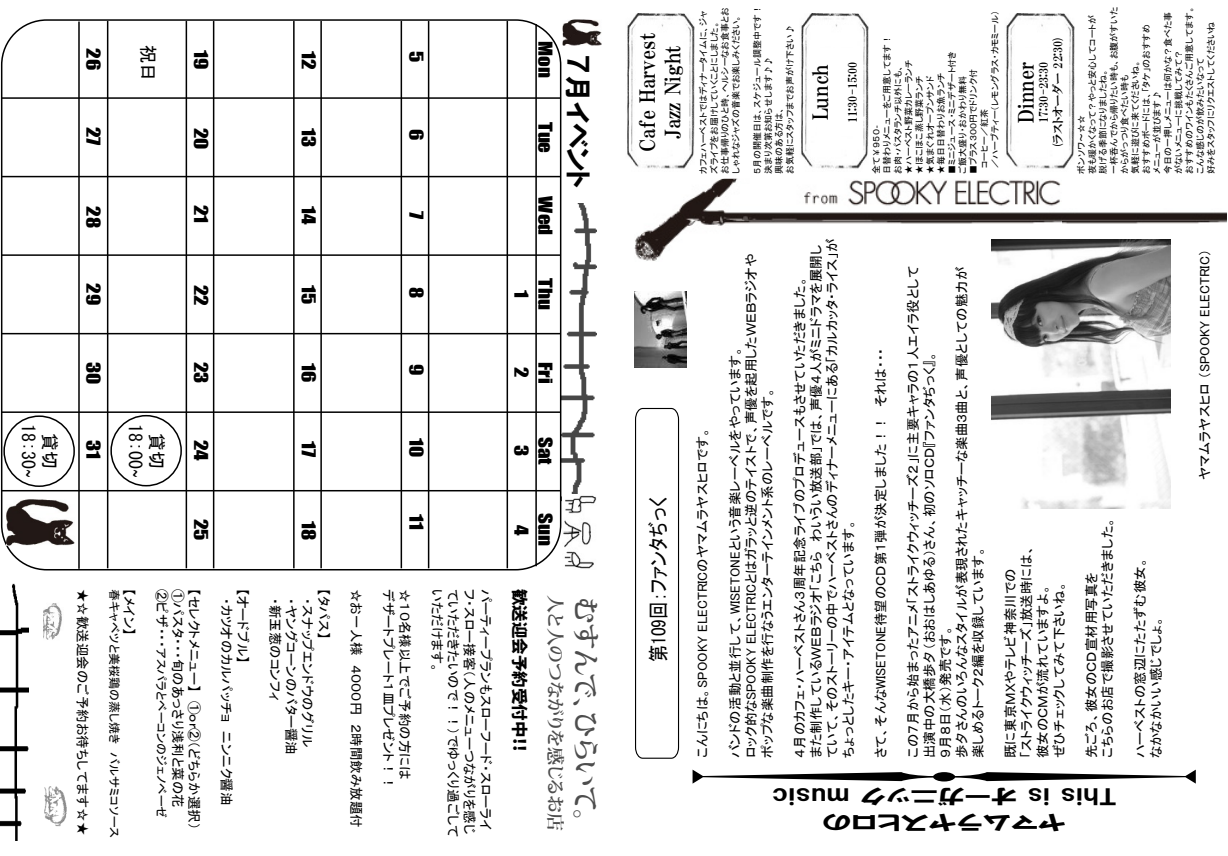
<style>
.page{position:relative;width:1228px;height:856px;background:#fff}
.page>*{position:absolute;margin:0;border:0;box-sizing:border-box;transform-origin:0 0}
.t1{font:700 27px "Koz Min Pro";letter-spacing:-.09em;color:#4d4d4d}
.t2{font:27px "HGP Soei Kakugothic UB";color:#000}
.t3{font:21px/25.2px "HGP Mincho E";color:#000;text-align:center}
.t4{font:21px/25.2px "HGP Soei Kakugothic UB";color:#000;text-align:center;scale:1.5 1}
.t5{font:21px "MS P Gothic";color:#000;scale:.83 1}
.t6{font:18px "MS Gothic";color:#000}
.t7{font:700 18px "Koz Min Pro";letter-spacing:-.08em;color:#4d4d4d}
.t8{font:17.7px "Impact";color:#000;scale:1.19 1}
.t9{font:800 16.5px "Koz Go Pro";color:#000}
.t10{font:13.5px/16.2px "MS P Gothic";color:#000}
.t11{font:12px "MS P Gothic";color:#000}
.t12{font:12px/14.4px "HGP Mincho E";color:#000;text-align:center}
.t13{font:9px/10.8px "MS P Gothic";color:#000}
</style>
<div class="page">
<img style="left:1061px;top:212px;width:166px;height:12px">
<img style="left:635px;top:179px;width:426px;height:82px">
<svg style="left:635px;top:407px;width:45px;height:351px"></svg>
<img style="left:0;top:583px;width:28px;height:257px">
<img style="left:562px;top:204px;width:34px;height:290px">
<img style="left:43px;top:603px;width:19px;height:37px">
<img style="left:44px;top:786px;width:23px;height:41px">
<img style="left:563px;top:495px;width:34px;height:74px">
<img style="left:563px;top:19px;width:39px;height:27px">
<svg style="left:693px;top:769px;width:503px;height:14px"></svg>
<img style="left:635px;top:292px;width:52px;height:75px">
<svg style="left:0;top:20px;width:562px;height:550px"></svg>
<div style="left:111px;top:416px;width:70px;height:70px;background:#fff;border-radius:50%"></div>
<div style="left:110px;top:415px;width:72px;height:71px;border:2px solid #000;border-radius:50%"></div>
<img style="left:627px;top:14px;width:67px;height:155px">
<div style="left:642px;top:47px;width:39px;height:89px;background:#fff"></div>
<img style="left:801px;top:14px;width:68px;height:155px">
<div style="left:816px;top:47px;width:39px;height:89px;background:#fff"></div>
<img style="left:1006px;top:14px;width:68px;height:155px">
<div style="left:1022px;top:47px;width:39px;height:89px;background:#fff"></div>
<div style="left:4px;top:416px;width:70px;height:70px;background:#fff;border-radius:50%"></div>
<div style="left:3px;top:415px;width:72px;height:72px;border:2px solid #000;border-radius:50%"></div>
<img style="left:992px;top:239px;width:178px;height:269px">
<p class="t8" style="left:107px;top:48px;width:20px;rotate:90deg">26</p>
<p class="t8" style="left:107px;top:127px;width:17px;rotate:90deg">27</p>
<p class="t6" style="left:157px;top:45px;width:37px;rotate:90deg">祝日</p>
<p class="t8" style="left:215px;top:50px;width:18px;rotate:90deg">19</p>
<p class="t8" style="left:215px;top:128px;width:20px;rotate:90deg">20</p>
<p class="t8" style="left:323px;top:51px;width:17px;rotate:90deg">12</p>
<p class="t8" style="left:323px;top:128px;width:18px;rotate:90deg">13</p>
<p class="t8" style="left:430px;top:51px;width:11px;rotate:90deg">5</p>
<p class="t8" style="left:430px;top:129px;width:11px;rotate:90deg">6</p>
<p class="t8" style="left:559px;top:41px;width:32px;rotate:90deg">Mon</p>
<p class="t8" style="left:559px;top:122px;width:28px;rotate:90deg">Tue</p>
<p class="t2" style="left:592px;top:54px;width:135px;rotate:90deg">７月イベント</p>
<p class="t8" style="left:107px;top:206px;width:20px;rotate:90deg">28</p>
<p class="t8" style="left:215px;top:205px;width:17px;rotate:90deg">21</p>
<p class="t8" style="left:323px;top:206px;width:17px;rotate:90deg">14</p>
<p class="t8" style="left:430px;top:210px;width:8px;rotate:90deg">7</p>
<p class="t8" style="left:559px;top:196px;width:34px;rotate:90deg">Wed</p>
<p class="t8" style="left:107px;top:283px;width:20px;rotate:90deg">29</p>
<p class="t8" style="left:215px;top:285px;width:19px;rotate:90deg">22</p>
<p class="t8" style="left:323px;top:285px;width:18px;rotate:90deg">15</p>
<p class="t8" style="left:430px;top:287px;width:11px;rotate:90deg">8</p>
<p class="t8" style="left:535px;top:290px;width:8px;rotate:90deg">1</p>
<p class="t8" style="left:559px;top:278px;width:28px;rotate:90deg">Thu</p>
<p class="t6" style="left:37px;top:424px;width:55px;rotate:90deg">18:30～</p>
<p class="t6" style="left:59px;top:433px;width:37px;rotate:90deg">貸切</p>
<p class="t8" style="left:107px;top:361px;width:20px;rotate:90deg">30</p>
<p class="t8" style="left:107px;top:439px;width:18px;rotate:90deg">31</p>
<p class="t6" style="left:144px;top:424px;width:55px;rotate:90deg">18:00～</p>
<p class="t6" style="left:166px;top:433px;width:37px;rotate:90deg">貸切</p>
<p class="t8" style="left:215px;top:362px;width:20px;rotate:90deg">23</p>
<p class="t8" style="left:215px;top:440px;width:19px;rotate:90deg">24</p>
<p class="t8" style="left:215px;top:518px;width:20px;rotate:90deg">25</p>
<p class="t8" style="left:323px;top:363px;width:18px;rotate:90deg">16</p>
<p class="t8" style="left:430px;top:364px;width:11px;rotate:90deg">9</p>
<p class="t8" style="left:535px;top:367px;width:10px;rotate:90deg">2</p>
<p class="t8" style="left:559px;top:362px;width:20px;rotate:90deg">Fri</p>
<p class="t8" style="left:323px;top:441px;width:15px;rotate:90deg">17</p>
<p class="t8" style="left:430px;top:438px;width:18px;rotate:90deg">10</p>
<p class="t8" style="left:535px;top:445px;width:11px;rotate:90deg">3</p>
<p class="t8" style="left:559px;top:437px;width:25px;rotate:90deg">Sat</p>
<p class="t8" style="left:323px;top:521px;width:18px;rotate:90deg">18</p>
<p class="t8" style="left:430px;top:514px;width:15px;rotate:90deg">11</p>
<p class="t8" style="left:535px;top:525px;width:10px;rotate:90deg">4</p>
<p class="t8" style="left:559px;top:513px;width:29px;rotate:90deg">Sun</p>
<p class="t10" style="left:91px;top:589px;width:248px;rotate:90deg">★☆歓送迎会のご予約お待ちしてます☆★</p>
<p class="t11" style="left:121px;top:589px;width:250px;rotate:90deg">春キャベツと美桜鶏の蒸し焼き　バルサミコソース</p>
<p class="t10" style="left:138px;top:589px;width:47px;rotate:90deg">【メイン】</p>
<p class="t10" style="left:170px;top:589px;width:60px;rotate:90deg">②ピザ・・・</p>
<p class="t10" style="left:186px;top:589px;width:220px;rotate:90deg">①パスタ・・・旬のあっさり浅利と菜の花</p>
<p class="t10" style="left:202px;top:589px;width:242px;rotate:90deg">【セレクトメニュー】　①ｏｒ②（どちらか選択）</p>
<p class="t10" style="left:235px;top:589px;width:218px;rotate:90deg">　・カツオのカルパッチョ　ニンニク醤油</p>
<p class="t10" style="left:251px;top:589px;width:76px;rotate:90deg">【オードブル】</p>
<p class="t10" style="left:283px;top:589px;width:113px;rotate:90deg">　・新玉葱のコンフィ</p>
<p class="t10" style="left:300px;top:589px;width:167px;rotate:90deg">　・ヤングコーンのバター醤油</p>
<p class="t10" style="left:316px;top:589px;width:160px;rotate:90deg">　・スナップエンドウのグリル</p>
<p class="t10" style="left:332px;top:589px;width:60px;rotate:90deg">【タパス】　</p>
<p class="t10" style="left:364px;top:589px;width:240px;rotate:90deg">☆お一人様　４０００円　２時間飲み放題付</p>
<p class="t10" style="left:397px;top:589px;width:202px;rotate:90deg">デザートプレート１皿プレゼント！！</p>
<p class="t10" style="left:413px;top:589px;width:192px;rotate:90deg">☆１０名様以上でご予約の方には</p>
<p class="t10" style="left:445px;top:589px;width:86px;rotate:90deg">いただけます。</p>
<p class="t10" style="left:462px;top:589px;width:250px;rotate:90deg">ていただきたいので！！）でゆっくり過ごして</p>
<p class="t10" style="left:478px;top:589px;width:247px;rotate:90deg">フ・スロー接客（人のメニューつながりを感じ</p>
<p class="t10" style="left:494px;top:589px;width:243px;rotate:90deg">パーティープランもスローフード・スローライ</p>
<p class="t9" style="left:530px;top:589px;width:169px;rotate:90deg">歓送迎会予約受付中！！</p>
<p class="t11" style="left:167px;top:648px;width:172px;rotate:90deg">アスパラとベーコンのジェノベーゼ</p>
<p class="t7" style="left:568px;top:595px;width:237px;rotate:90deg">人と人のつながりを感じるお店</p>
<p class="t1" style="left:605px;top:597px;width:240px;rotate:90deg">むすんで、ひらいて。</p>
<p class="t3" style="left:635px;top:152px;width:120px;rotate:-90deg">Cafe Harvest<br>Jazz Night</p>
<p class="t13" style="left:698px;top:174px;width:167px;rotate:-90deg">カフェハーベストではディナータイムに、ジャズライブをお届けしていくことにしました。<br>お仕事帰りのひと時、ヘルシーなお食事とおしゃれなジャズの音楽でお楽しみください。</p>
<p class="t13" style="left:752px;top:174px;width:170px;rotate:-90deg">５月の開催日は、スケジュール調整中です！決まり次第お知らせします♪♪<br>興味のある方は、<br>お気軽にスタッフまでお声がけ下さい♪</p>
<p class="t13" style="left:968px;top:174px;width:165px;rotate:-90deg">■プラス３００円でドリンク付<br>　コーヒー／紅茶<br>　／ハーブティー（レモングラス・カモミール）</p>
<p class="t13" style="left:1076px;top:174px;width:169px;rotate:-90deg">ボンソワ～☆☆<br>夜も暖かくなって？やっと安心してコートが脱げる季節になりましたね。<br>一杯呑んでから帰りたい時も、お腹がすいたからがっつり食べたい時も<br>気軽に遊びに来てくださいね。<br>おすすめボードには、「タケ」のおすすめ<br>メニューが並びます♪<br>今日の一押しメニューは何かな？食べた事がないメニューに挑戦してみて？<br>おすすめのワインもたくさんご用意してます。こんな感じのが飲みたいなって<br>好みをスタッフにリクエストしてくださいね</p>
<p class="t12" style="left:1036px;top:147px;width:112px;rotate:-90deg">17:30-23:30<br>(ラストオーダー 22:30)</p>
<p class="t13" style="left:871px;top:174px;width:140px;rotate:-90deg">全て￥９５０‐<br>日替わりメニューをご用意してます！お肉・パスタランチ以外にも、</p>
<p class="t13" style="left:946px;top:174px;width:124px;rotate:-90deg">■ミニジュース・ミニデザート付きご飯大盛り・おかわり無料</p>
<p class="t13" style="left:903px;top:174px;width:116px;rotate:-90deg">★ハーベスト野菜カレーランチ</p>
<p class="t3" style="left:808px;top:120px;width:58px;rotate:-90deg">Lunch</p>
<p class="t12" style="left:845px;top:123px;width:63px;rotate:-90deg">11:30-15:00</p>
<p class="t3" style="left:1013px;top:123px;width:63px;rotate:-90deg">Dinner</p>
<p class="t13" style="left:914px;top:174px;width:100px;rotate:-90deg">★ほこほこ蒸し野菜ランチ</p>
<p class="t13" style="left:925px;top:174px;width:100px;rotate:-90deg">★気まぐれオープンサンド</p>
<p class="t13" style="left:936px;top:174px;width:103px;rotate:-90deg">★毎日日替わりお魚ランチ</p>
<p class="t5" style="left:648px;top:662px;width:200px;rotate:-90deg">第109回：ファンタぢっく</p>
<p class="t10" style="left:694px;top:758px;width:332px;rotate:-90deg">こんにちは。SPOOKY ELECTRICのヤマムラヤスヒロです。</p>
<p class="t10" style="left:727px;top:758px;width:506px;rotate:-90deg">バンドの活動と並行して、WISETONEという音楽レーベルをやっています。<br>ロック的なSPOOKY ELECTRICとはガラッと逆のテイストで、声優を起用したＷＥＢラジオやポップな楽曲制作を行なうエンターテインメント系のレーベルです。</p>
<p class="t10" style="left:791px;top:758px;width:521px;rotate:-90deg">４月のカフェ・ハーベストさん３周年記念ライブのプロデュースもさせていただきました。<br>また制作しているＷＥＢラジオ「こちら　わいうい放送部」では、声優４人がミニドラマを展開していて、そのストーリーの中でハーベストさんのディナーメニューにある「カルカッタ・ライス」がちょっとしたキー・アイテムとなっています。</p>
<p class="t10" style="left:872px;top:758px;width:412px;rotate:-90deg">さて、そんなWISETONE待望のＣＤ第１弾が決定しました！！　それは・・・</p>
<p class="t10" style="left:905px;top:758px;width:493px;rotate:-90deg">この７月から始まったアニメ「ストライクウィッチーズ２」に主要キャラの１人エイラ役として出演中の大橋歩夕（おおはしあゆる）さん、初のソロＣＤ『ファンタぢっく』。<br>９月８日（水）発売です。<br>歩夕さんのいろんなスタイルが表現されたキャッチーな楽曲３曲と、声優としての魅力が楽しめるトーク２編を収録しています。</p>
<p class="t10" style="left:1002px;top:758px;width:214px;rotate:-90deg">既に東京ＭＸやテレビ神奈川での<br>「ストライクウィッチーズ」放送時には、彼女のＣＭが流れていますよ。<br>ぜひチェックしてみて下さいね。</p>
<p class="t10" style="left:1083px;top:758px;width:243px;rotate:-90deg">先ごろ、彼女のＣＤ宣材用写真を<br>こちらのお店で撮影させていただきました。</p>
<p class="t4" style="left:1116px;top:834px;width:231px;rotate:-180deg">ヤマムラヤスヒロの<br>This is オーガニック music</p>
<p class="t10" style="left:1132px;top:758px;width:202px;rotate:-90deg">ハーベストの窓辺にたたずむ彼女。なかなかいい感じでしょ。</p>
</div>
